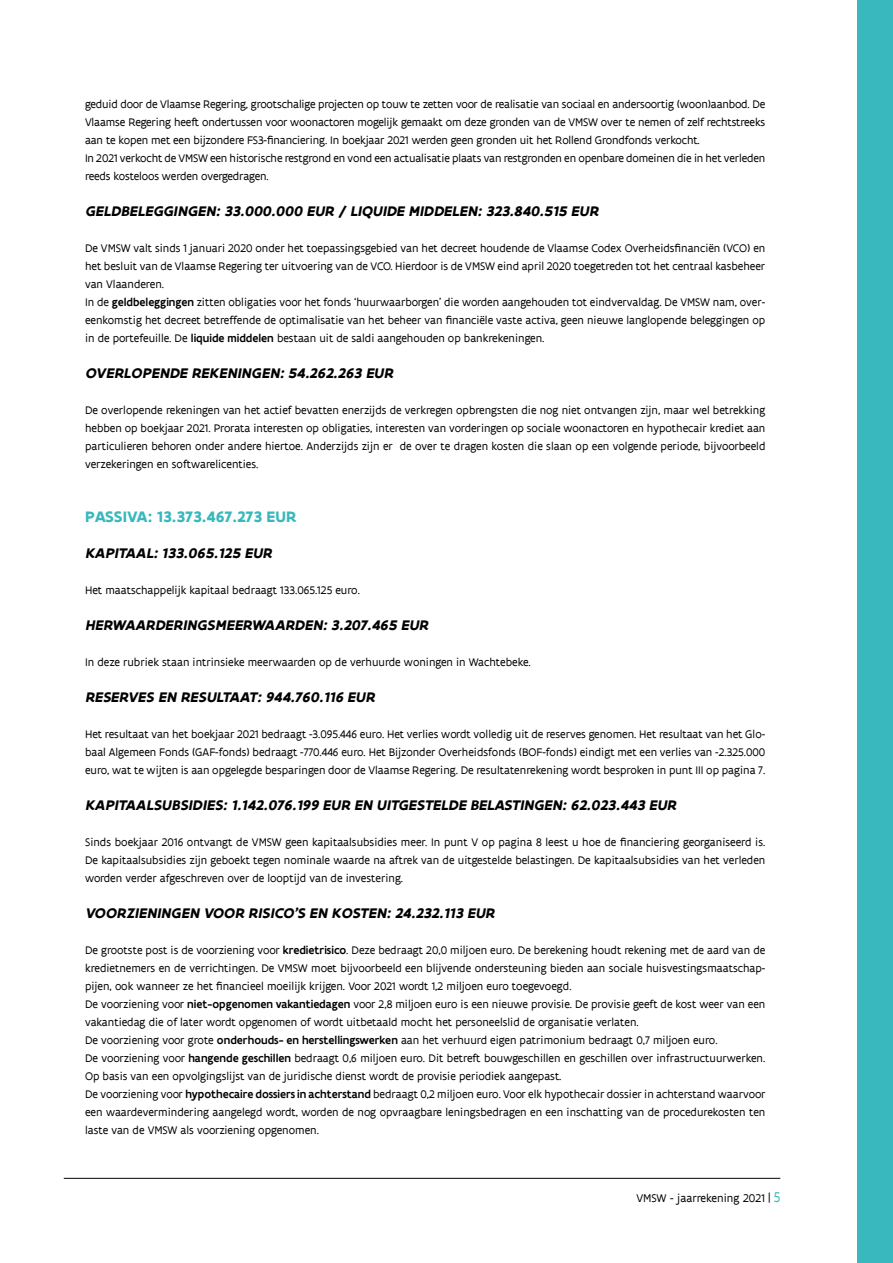
<style>
.page{position:relative;width:893px;height:1263px;background:#fff}
.page>*{position:absolute;margin:0;border:0;box-sizing:border-box;transform-origin:0 0}
.t1{font:700 16.35px "Flanders Art Sans";color:#39b8bd}
.t2{font:italic 700 15px "Flanders Art Sans";color:#000}
.t3{font:12px "Flanders Art Sans";color:#000}
.t4{font:11.85px/18px "Flanders Art Sans";color:#000}
.s1{font-weight:500}
.s2{font-size:15.15px;color:#39b8bd}
</style>
<div class="page">
<div style="left:857px;top:0;width:36px;height:1263px;background:#39b8bd"></div>
<hr style="left:64px;top:1178px;width:716px;height:1px;background:#000">
<p class="t4" style="left:85px;top:95px;width:682px">geduid door de Vlaamse Regering, grootschalige projecten op touw te zetten voor de realisatie van sociaal en andersoortig (woon)aanbod. De Vlaamse Regering heeft ondertussen voor woonactoren mogelijk gemaakt om deze gronden van de VMSW over te nemen of zelf rechtstreeks aan te kopen met een bijzondere FS3-financiering. In boekjaar 2021 werden geen gronden uit het Rollend Grondfonds verkocht.<br>In 2021 verkocht de VMSW een historische restgrond en vond een actualisatie plaats van restgronden en openbare domeinen die in het verleden reeds kosteloos werden overgedragen.</p>
<p class="t2" style="left:85px;top:202px;width:518px">GELDBELEGGINGEN:33.000.000 EUR / LIQUIDE MIDDELEN:323.840.515 EUR</p>
<p class="t4" style="left:85px;top:239px;width:682px">De VMSW valt sinds 1 januari 2020 onder het toepassingsgebied van het decreet houdende de Vlaamse Codex Overheidsfinanciën (VCO) en het besluit van de Vlaamse Regering ter uitvoering van de VCO. Hierdoor is de VMSW eind april 2020 toegetreden tot het centraal kasbeheer van Vlaanderen.<br>In de <span class="s1">geldbeleggingen</span> zitten obligaties voor het fonds ‘huurwaarborgen’ die worden aangehouden tot eindvervaldag. De VMSW nam, over&shy;eenkomstig het decreet betreffende de optimalisatie van het beheer van financiële vaste activa, geen nieuwe langlopende beleggingen op in de portefeuille. De <span class="s1">liquide middelen</span> bestaan uit de saldi aangehouden op bankrekeningen.</p>
<p class="t2" style="left:85px;top:364px;width:313px">OVERLOPENDE REKENINGEN:54.262.263 EUR</p>
<p class="t4" style="left:85px;top:401px;width:682px;text-align:justify">De overlopende rekeningen van het actief bevatten enerzijds de verkregen opbrengsten die nog niet ontvangen zijn, maar wel betrekking hebben op boekjaar 2021. Prorata interesten op obligaties, interesten van vorderingen op sociale woonactoren en hypothecair krediet aan particulieren behoren onder andere hiertoe. Anderzijds zijn er de over te dragen kosten die slaan op een volgende periode, bijvoorbeeld verzekeringen en softwarelicenties.</p>
<h1 class="t1" style="left:85px;top:506px;width:213px">PASSIVA: 13.373.467.273 EUR</h1>
<p class="t2" style="left:85px;top:544px;width:192px">KAPITAAL:133.065.125 EUR</p>
<p class="t4" style="left:85px;top:581px;width:276px">Het maatschappelijk kapitaal bedraagt 133.065.125 euro.</p>
<p class="t2" style="left:85px;top:616px;width:348px">HERWAARDERINGSMEERWAARDEN:3.207.465 EUR</p>
<p class="t4" style="left:85px;top:653px;width:447px">In deze rubriek staan intrinsieke meerwaarden op de verhuurde woningen in Wachtebeke.</p>
<p class="t2" style="left:85px;top:688px;width:295px">RESERVES EN RESULTAAT:944.760.116 EUR</p>
<p class="t4" style="left:85px;top:725px;width:682px;text-align:justify">Het resultaat van het boekjaar 2021 bedraagt -3.095.446 euro. Het verlies wordt volledig uit de reserves genomen. Het resultaat van het Glo&shy;baal Algemeen Fonds (GAF-fonds) bedraagt -770.446 euro. Het Bijzonder Overheidsfonds (BOF-fonds) eindigt met een verlies van -2.325.000 euro, wat te wijten is aan opgelegde besparingen door de Vlaamse Regering. De resultatenrekening wordt besproken in punt III op pagina 7.</p>
<p class="t2" style="left:85px;top:796px;width:596px">KAPITAALSUBSIDIES:1.142.076.199 EUR EN UITGESTELDE BELASTINGEN:62.023.443 EUR</p>
<p class="t4" style="left:85px;top:833px;width:682px;text-align:justify">Sinds boekjaar 2016 ontvangt de VMSW geen kapitaalsubsidies meer. In punt V op pagina 8 leest u hoe de financiering georganiseerd is.<br>De kapitaalsubsidies zijn geboekt tegen nominale waarde na aftrek van de uitgestelde belastingen. De kapitaalsubsidies van het verleden worden verder afgeschreven over de looptijd van de investering.</p>
<p class="t2" style="left:85px;top:904px;width:415px">VOORZIENINGEN VOOR RISICO’S EN KOSTEN:24.232.113 EUR</p>
<p class="t4" style="left:85px;top:941px;width:682px">De grootste post is de voorziening voor <span class="s1">kredietrisico</span>. Deze bedraagt 20,0 miljoen euro. De berekening houdt rekening met de aard van de kredietnemers en de verrichtingen. De VMSW moet bijvoorbeeld een blijvende ondersteuning bieden aan sociale huisvestingsmaatschap&shy;pijen, ook wanneer ze het financieel moeilijk krijgen. Voor 2021 wordt 1,2 miljoen euro toegevoegd.<br>De voorziening voor <span class="s1">niet-opgenomen vakantiedagen</span> voor 2,8 miljoen euro is een nieuwe provisie. De provisie geeft de kost weer van een vakantiedag die of later wordt opgenomen of wordt uitbetaald mocht het personeelslid de organisatie verlaten.<br>De voorziening voor grote <span class="s1">onderhouds- en herstellingswerken</span> aan het verhuurd eigen patrimonium bedraagt 0,7 miljoen euro.<br>De voorziening voor <span class="s1">hangende geschillen</span> bedraagt 0,6 miljoen euro. Dit betreft bouwgeschillen en geschillen over infrastructuurwerken.<br>Op basis van een opvolgingslijst van de juridische dienst wordt de provisie periodiek aangepast.<br>De voorziening voor <span class="s1">hypothecaire dossiers in achterstand</span> bedraagt 0,2 miljoen euro. Voor elk hypothecair dossier in achterstand waarvoor een waardevermindering aangelegd wordt, worden de nog opvraagbare leningsbedragen en een inschatting van de procedurekosten ten laste van de VMSW als voorziening opgenomen.</p>
<p class="t3" style="left:636px;top:1191px;width:145px">VMSW - jaarrekening 2021 | <span class="s2">5</span></p>
</div>
